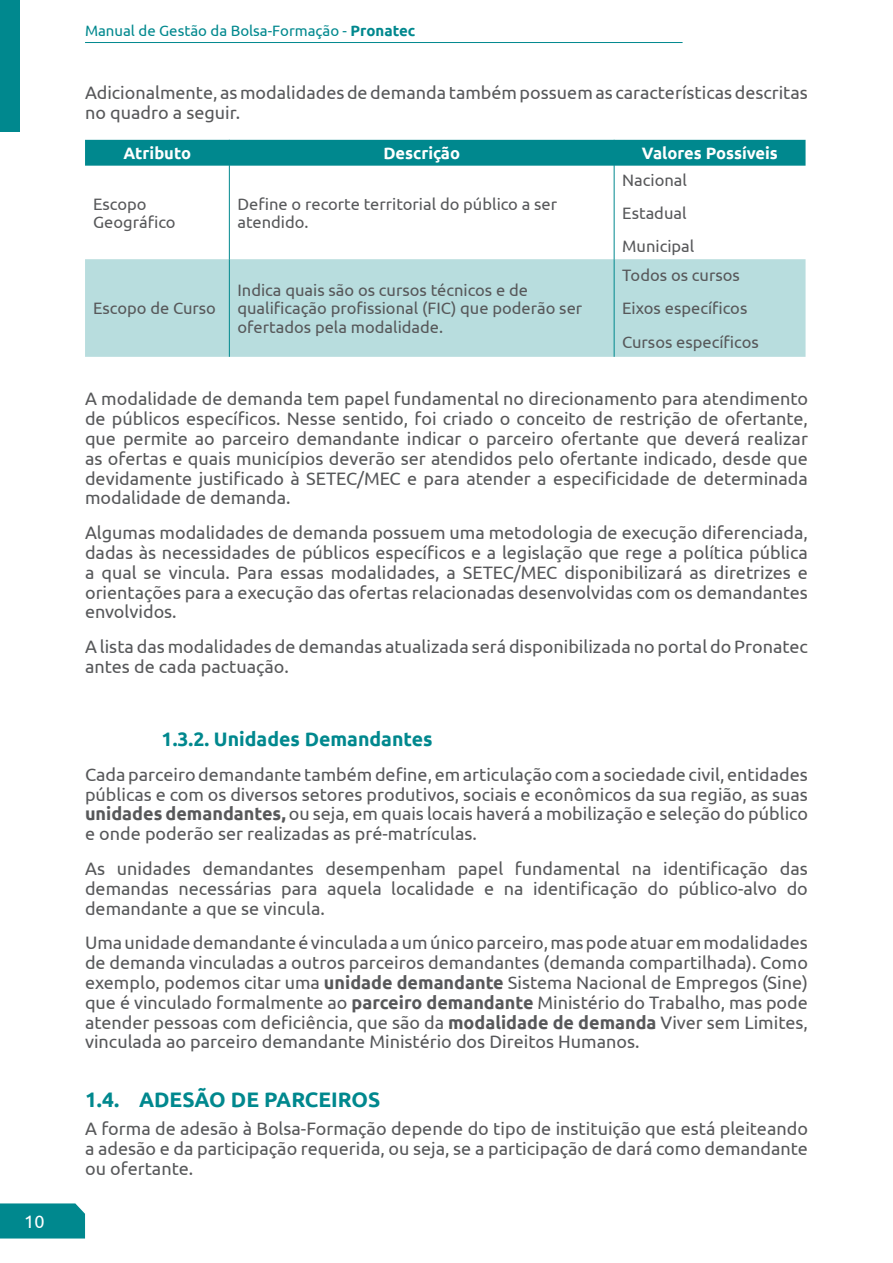
<style>
.page{position:relative;width:893px;height:1263px;background:#fff}
.page>*{position:absolute;margin:0;border:0;box-sizing:border-box;transform-origin:0 0}
.t1{font:700 21px "Ubuntu";color:#00888e}
.t2{font:700 19.5px "Ubuntu";color:#00888e}
.t3{font:18px/19.8px "Ubuntu";color:#57585a;text-align:justify}
.t4{font:18px "Ubuntu";color:#fff}
.t5{font:16.5px/18.1px "Ubuntu";color:#57585a}
.t6{font:700 16.5px "Ubuntu";color:#fff}
.t7{font:15px "Ubuntu";color:#00888e}
.s1{font-weight:700}
</style>
<div class="page">
<hr style="left:85px;top:42px;width:598px;height:1px;background:#00888e">
<div style="left:0;top:1203px;width:85px;height:35px;background:#00888e"></div>
<div style="left:0;top:0;width:20px;height:132px;background:#00888e"></div>
<div style="left:85px;top:259px;width:720px;height:98px;background:#b8ddde"></div>
<div style="left:85px;top:140px;width:720px;height:26px;background:#00888e"></div>
<hr style="left:229px;top:166px;width:1px;height:93px;background:#00888e">
<hr style="left:614px;top:166px;width:1px;height:93px;background:#00888e">
<hr style="left:229px;top:259px;width:1px;height:98px;background:#00888e">
<hr style="left:614px;top:259px;width:1px;height:98px;background:#00888e">
<p class="t4" style="left:24px;top:1210px;width:22px">10</p>
<p class="t7" style="left:85px;top:21px;width:332px">Manual de Gestão da Bolsa-Formação - <span class="s1">Pronatec</span></p>
<p class="t3" style="left:85px;top:82px;width:724px">Adicionalmente, as modalidades de demanda também possuem as características descritas no quadro a seguir.</p>
<p class="t6" style="left:123px;top:143px;width:69px">Atributo</p>
<p class="t6" style="left:383px;top:143px;width:78px">Descrição</p>
<p class="t6" style="left:642px;top:143px;width:138px">Valores Possíveis</p>
<p class="t5" style="left:93px;top:194px;width:84px">Escopo<br>Geográfico</p>
<p class="t5" style="left:237px;top:194px;width:321px">Define o recorte territorial do público a ser atendido.</p>
<p class="t5" style="left:622px;top:163px;width:74px;line-height:33.2px">Nacional<br>Estadual<br>Municipal</p>
<p class="t5" style="left:93px;top:299px;width:124px">Escopo de Curso</p>
<p class="t5" style="left:237px;top:281px;width:346px">Indica quais são os cursos técnicos e de qualificação profissional (FIC) que poderão ser ofertados pela modalidade.</p>
<p class="t5" style="left:622px;top:258px;width:138px;line-height:33.2px">Todos os cursos<br>Eixos específicos<br>Cursos específicos</p>
<p class="t3" style="left:85px;top:389px;width:724px">A modalidade de demanda tem papel fundamental no direcionamento para atendimento de públicos específicos. Nesse sentido, foi criado o conceito de restrição de ofertante, que permite ao parceiro demandante indicar o parceiro ofertante que deverá realizar as ofertas e quais municípios deverão ser atendidos pelo ofertante indicado, desde que devidamente justificado à SETEC/MEC e para atender a especificidade de determinada modalidade de demanda.</p>
<p class="t3" style="left:85px;top:522px;width:724px">Algumas modalidades de demanda possuem uma metodologia de execução diferenciada, dadas às necessidades de públicos específicos e a legislação que rege a política pública a qual se vincula. Para essas modalidades, a SETEC/MEC disponibilizará as diretrizes e orientações para a execução das ofertas relacionadas desenvolvidas com os demandantes envolvidos.</p>
<p class="t3" style="left:85px;top:636px;width:724px">A lista das modalidades de demandas atualizada será disponibilizada no portal do Pronatec antes de cada pactuação.</p>
<p class="t2" style="left:162px;top:727px;width:273px">1.3.2. Unidades Demandantes</p>
<p class="t3" style="left:85px;top:764px;width:724px">Cada parceiro demandante também define, em articulação com a sociedade civil, entidades públicas e com os diversos setores produtivos, sociais e econômicos da sua região, as suas <span class="s1">unidades demandantes,</span> ou seja, em quais locais haverá a mobilização e seleção do público e onde poderão ser realizadas as pré-matrículas.</p>
<p class="t3" style="left:85px;top:858px;width:724px">As unidades demandantes desempenham papel fundamental na identificação das demandas necessárias para aquela localidade e na identificação do público-alvo do demandante a que se vincula.</p>
<p class="t3" style="left:85px;top:932px;width:724px">Uma unidade demandante é vinculada a um único parceiro, mas pode atuar em modalidades de demanda vinculadas a outros parceiros demandantes (demanda compartilhada). Como exemplo, podemos citar uma <span class="s1">unidade demandante</span> Sistema Nacional de Empregos (Sine) que é vinculado formalmente ao <span class="s1">parceiro demandante</span> Ministério do Trabalho, mas pode atender pessoas com deficiência, que são da <span class="s1">modalidade de demanda</span> Viver sem Limites, vinculada ao parceiro demandante Ministério dos Direitos Humanos.</p>
<p class="t1" style="left:85px;top:1086px;width:297px">1.4. ADESÃO DE PARCEIROS</p>
<p class="t3" style="left:85px;top:1118px;width:724px">A forma de adesão à Bolsa-Formação depende do tipo de instituição que está pleiteando a adesão e da participação requerida, ou seja, se a participação de dará como demandante ou ofertante.</p>
</div>
